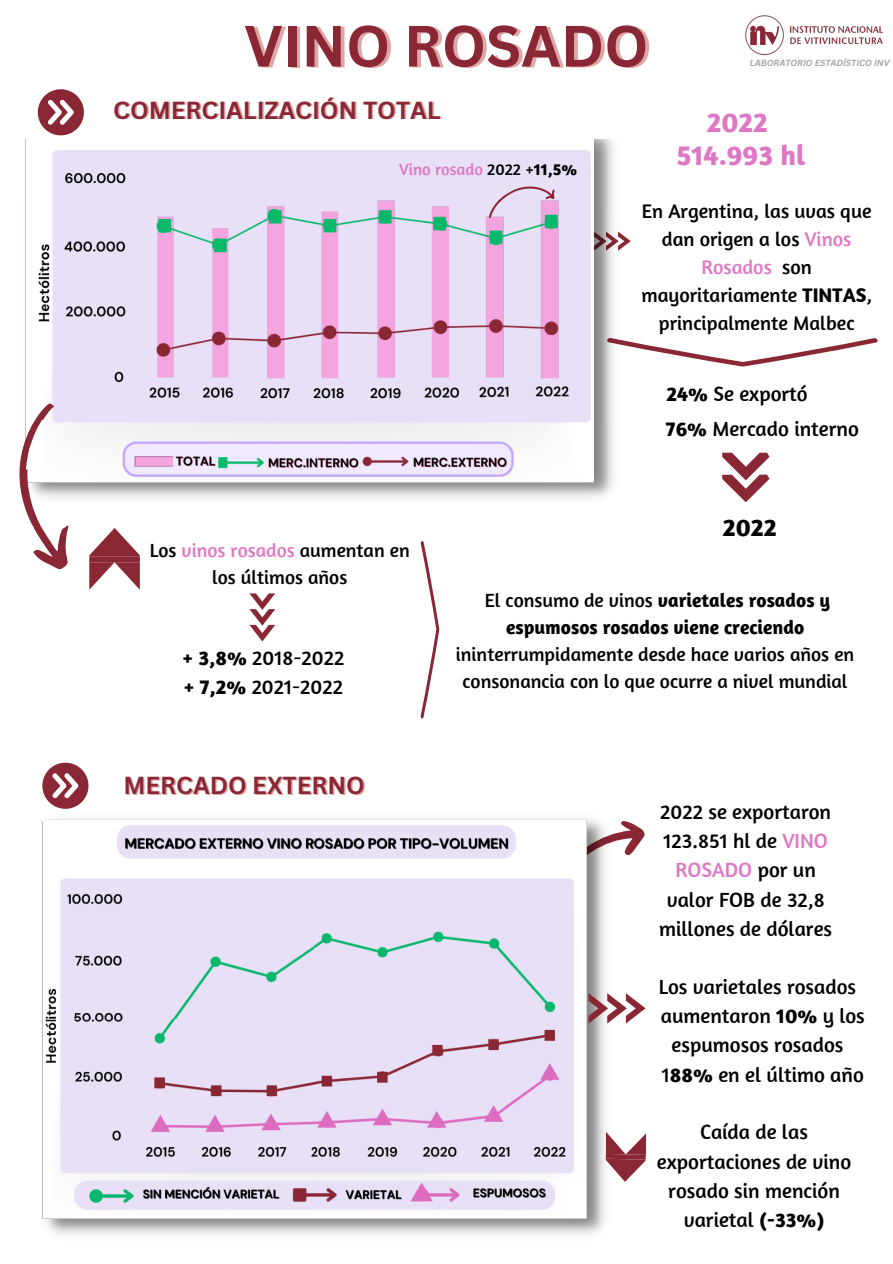
<style>
.page{position:relative;width:893px;height:1264px;background:#fff}
.page>*{position:absolute;margin:0;border:0;box-sizing:border-box;transform-origin:0 0}
.t1{font:700 57px "Canva Sans";color:#8a2735}
.t2{font:700 28.8px "Amaranth";color:#de78c5}
.t3{font:700 25.5px "Amaranth";color:#000}
.t4{font:700 24px "Canva Sans";color:#8a2735}
.t5{font:21px/29.2px "Amaranth";color:#000;text-align:center}
.t6{font:20.1px/28px "Amaranth";color:#000;text-align:center}
.t7{font:19.5px/27.2px "Amaranth";color:#000;text-align:center}
.t8{font:16.65px "Amaranth";color:#de78c5}
.t9{font:italic 700 8.7px "Canva Sans";color:#a6a6a6}
.s1{color:#000}
.s2{font-weight:700;color:#000}
.s3{color:#de78c5}
.s4{font-weight:700}
</style>
<div class="page">
<img style="left:745px;top:15px;width:138px;height:41px">
<svg style="left:622px;top:234px;width:8px;height:14px"></svg>
<svg style="left:622px;top:338px;width:256px;height:28px"></svg>
<svg style="left:89px;top:528px;width:51px;height:61px"></svg>
<svg style="left:420px;top:541px;width:19px;height:178px"></svg>
<svg style="left:249px;top:593px;width:26px;height:48px"></svg>
<svg style="left:38px;top:89px;width:46px;height:46px"></svg>
<svg style="left:722px;top:453px;width:47px;height:49px"></svg>
<svg style="left:42px;top:762px;width:46px;height:46px"></svg>
<svg style="left:611px;top:821px;width:34px;height:34px"></svg>
<img style="left:42px;top:819px;width:569px;height:416px">
<img style="left:25px;top:140px;width:597px;height:358px">
<svg style="left:19px;top:402px;width:59px;height:168px"></svg>
<svg style="left:588px;top:993px;width:57px;height:30px"></svg>
<svg style="left:604px;top:1131px;width:42px;height:51px"></svg>
<svg style="left:483px;top:172px;width:75px;height:60px;background:#d8cde2"></svg>
<p class="t1" style="left:244px;top:6px;width:406px">VINO ROSADO</p>
<p class="t4" style="left:113px;top:93px;width:329px">COMERCIALIZACIÓN TOTAL</p>
<p class="t8" style="left:399px;top:159px;width:179px">Vino rosado <span class="s1">2022 +</span><span class="s2">11,5%</span></p>
<p class="t9" style="left:749px;top:57px;width:141px">LABORATORIO ESTADÍSTICO INV</p>
<p class="t2" style="left:706px;top:104px;width:62px">2022</p>
<p class="t2" style="left:676px;top:137px;width:130px">514.993 hl</p>
<p class="t6" style="left:641px;top:196px;width:232px">En Argentina, las uvas que dan origen a los <span class="s3">Vinos<br>Rosados</span> son mayoritariamente <span class="s4">TINTAS</span>, principalmente Malbec</p>
<p class="t5" style="left:666px;top:378px;width:143px"><span class="s4">24%</span> Se exportó</p>
<p class="t5" style="left:665px;top:413px;width:194px"><span class="s4">76%</span> Mercado interno</p>
<p class="t7" style="left:150px;top:536px;width:261px">Los <span class="s3">vinos rosados</span> aumentan en los últimos años</p>
<p class="t5" style="left:182px;top:642px;width:163px"><span class="s4">+ 3,8%</span> 2018-2022</p>
<p class="t5" style="left:184px;top:671px;width:161px"><span class="s4">+ 7,2%</span> 2021-2022</p>
<p class="t4" style="left:123px;top:768px;width:243px">MERCADO EXTERNO</p>
<p class="t3" style="left:722px;top:511px;width:55px">2022</p>
<p class="t7" style="left:456px;top:586px;width:400px">El consumo de vinos <span class="s4">varietales rosados y espumosos rosados viene creciendo </span>ininterrumpidamente desde hace varios años en consonancia con lo que ocurre a nivel mundial</p>
<p class="t5" style="left:659px;top:796px;width:175px">2022 se exportaron<br>123.851 hl de <span class="s3">VINO<br>ROSADO</span> por un valor FOB de 32,8 millones de dólares</p>
<p class="t5" style="left:658px;top:971px;width:208px">Los varietales rosados aumentaron <span class="s4">10%</span> y los espumosos rosados<br>1<span class="s4">88%</span> en el último año</p>
<p class="t5" style="left:657px;top:1116px;width:196px">Caída de las exportaciones de vino rosado sin mención varietal <span class="s4">(-33%)</span></p>
</div>
